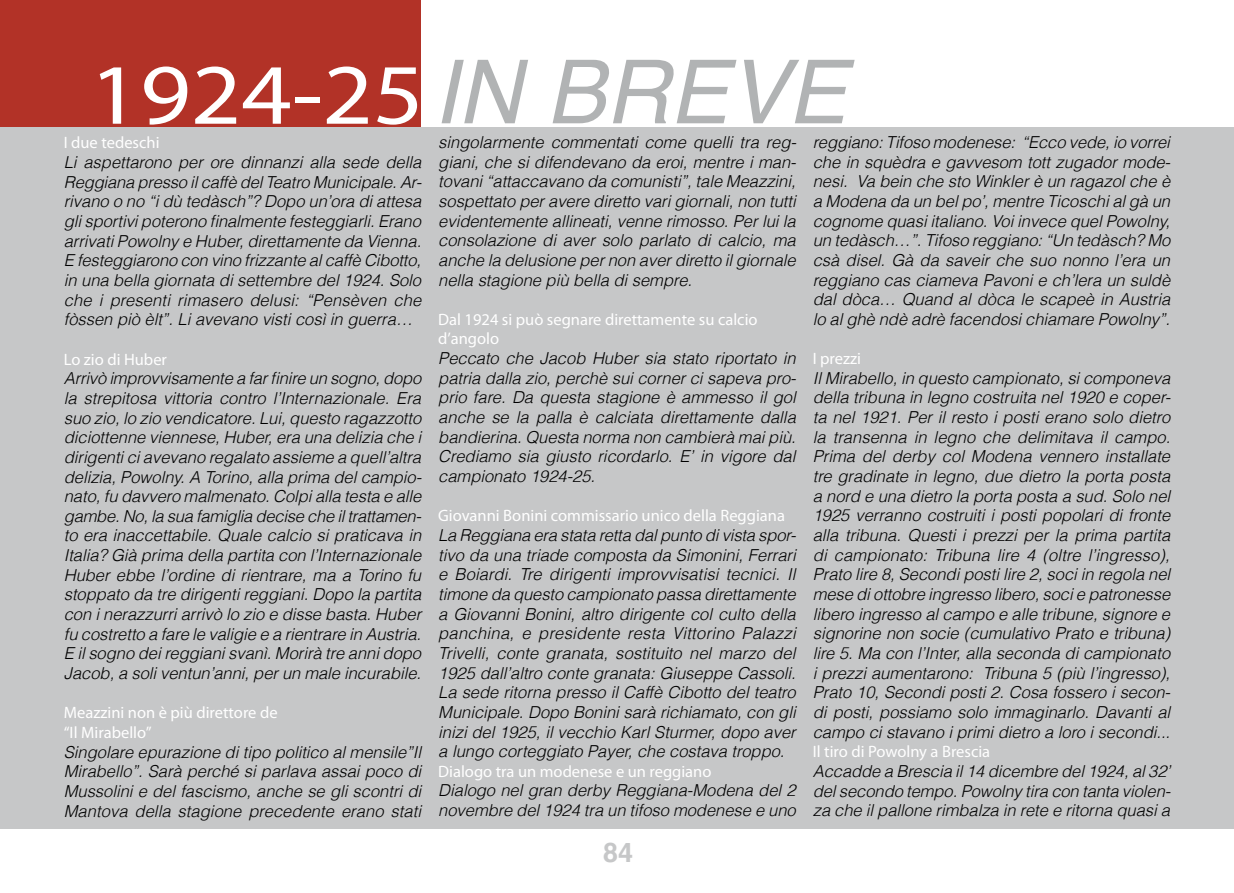
<style>
.page{position:relative;width:1234px;height:893px;background:#fff}
.page>*{position:absolute;margin:0;border:0;box-sizing:border-box;transform-origin:0 0}
.t1{font:86.55px "Myriad Pro";color:#fff;scale:1.14 1}
.t2{font:700 27px "Helvetica";color:#c6c7c8}
.t3{font:italic 300 16.5px/19.6px "Helvetica";color:#000;text-align:justify}
.t4{font:16.5px/19.6px "Myriad Pro";color:#fff}
.s1{font-family:"Helvetica";font-style:italic;font-size:88.5px;color:#b1b3b4}
</style>
<div class="page">
<div style="left:0;top:0;width:421px;height:128px;background:#b23227"></div>
<div style="left:0;top:128px;width:1233px;height:701px;background:#c6c7c8"></div>
<h1 class="t1" style="left:89px;top:41px;width:665px">1924-25<span class="s1">IN BREVE</span></h1>
<p class="t3" style="left:64px;top:152px;width:359px">Li aspettarono per ore dinnanzi alla sede della Reggiana presso il caffè del Teatro Municipale. Ar&shy;rivano o no “i dù tedàsch”? Dopo un’ora di attesa gli sportivi poterono finalmente festeggiarli. Erano arrivati Powolny e Huber, direttamente da Vienna.<br>E festeggiarono con vino frizzante al caffè Cibotto, in una bella giornata di settembre del 1924. Solo che i presenti rimasero delusi: “Pensèven che fòssen piò èlt”. Li avevano visti così in guerra…</p>
<p class="t4" style="left:64px;top:349px;width:105px">Lo zio di Huber</p>
<p class="t3" style="left:64px;top:368px;width:359px">Arrivò improvvisamente a far finire un sogno, dopo la strepitosa vittoria contro l’Internazionale. Era suo zio, lo zio vendicatore. Lui, questo ragazzotto diciottenne viennese, Huber, era una delizia che i dirigenti ci avevano regalato assieme a quell’altra delizia, Powolny. A Torino, alla prima del campio&shy;nato, fu davvero malmenato. Colpi alla testa e alle gambe. No, la sua famiglia decise che il trattamen&shy;to era inaccettabile. Quale calcio si praticava in Italia? Già prima della partita con l’Internazionale Huber ebbe l’ordine di rientrare, ma a Torino fu stoppato da tre dirigenti reggiani. Dopo la partita con i nerazzurri arrivò lo zio e disse basta. Huber fu costretto a fare le valigie e a rientrare in Austria.<br>E il sogno dei reggiani svanì. Morirà tre anni dopo Jacob, a soli ventun’anni, per un male incurabile.</p>
<p class="t4" style="left:64px;top:703px;width:215px">Meazzini non è più direttore de “Il Mirabello”</p>
<p class="t3" style="left:64px;top:742px;width:359px">Singolare epurazione di tipo politico al mensile”Il Mirabello”. Sarà perché si parlava assai poco di Mussolini e del fascismo, anche se gli scontri di Mantova della stagione precedente erano stati</p>
<p class="t3" style="left:812px;top:132px;width:359px">reggiano: Tifoso modenese: “Ecco vede, io vorrei che in squèdra e gavvesom tott zugador mode&shy;nesi. Va bein che sto Winkler è un ragazol che è a Modena da un bel po’, mentre Ticoschi al gà un cognome quasi italiano. Voi invece quel Powolny, un tedàsch…”. Tifoso reggiano: “Un tedàsch? Mo csà disel. Gà da saveir che suo nonno l’era un reggiano cas ciameva Pavoni e ch’lera un suldè dal dòca… Quand al dòca le scapeè in Austria lo al ghè ndè adrè facendosi chiamare Powolny”.</p>
<p class="t4" style="left:812px;top:349px;width:50px">I prezzi</p>
<p class="t3" style="left:812px;top:368px;width:359px">Il Mirabello, in questo campionato, si componeva della tribuna in legno costruita nel 1920 e coper&shy;ta nel 1921. Per il resto i posti erano solo dietro la transenna in legno che delimitava il campo.<br>Prima del derby col Modena vennero installate tre gradinate in legno, due dietro la porta posta a nord e una dietro la porta posta a sud. Solo nel 1925 verranno costruiti i posti popolari di fronte alla tribuna. Questi i prezzi per la prima partita di campionato: Tribuna lire 4 (oltre l’ingresso), Prato lire 8, Secondi posti lire 2, soci in regola nel mese di ottobre ingresso libero, soci e patronesse libero ingresso al campo e alle tribune, signore e signorine non socie (cumulativo Prato e tribuna) lire 5. Ma con l’Inter, alla seconda di campionato i prezzi aumentarono: Tribuna 5 (più l’ingresso), Prato 10, Secondi posti 2. Cosa fossero i secon&shy;di posti, possiamo solo immaginarlo. Davanti al campo ci stavano i primi dietro a loro i secondi...</p>
<p class="t4" style="left:812px;top:742px;width:179px">Il tiro di Powolny a Brescia</p>
<p class="t3" style="left:812px;top:761px;width:359px">Accadde a Brescia il 14 dicembre del 1924, al 32’ del secondo tempo. Powolny tira con tanta violen&shy;za che il pallone rimbalza in rete e ritorna quasi a</p>
<p class="t3" style="left:438px;top:132px;width:359px">singolarmente commentati come quelli tra reg&shy;giani, che si difendevano da eroi, mentre i man&shy;tovani “attaccavano da comunisti”, tale Meazzini, sospettato per avere diretto vari giornali, non tutti evidentemente allineati, venne rimosso. Per lui la consolazione di aver solo parlato di calcio, ma anche la delusione per non aver diretto il giornale nella stagione più bella di sempre.</p>
<p class="t4" style="left:438px;top:309px;width:321px">Dal 1924 si può segnare direttamente su calcio d’angolo</p>
<p class="t3" style="left:438px;top:348px;width:359px">Peccato che Jacob Huber sia stato riportato in patria dalla zio, perchè sui corner ci sapeva pro&shy;prio fare. Da questa stagione è ammesso il gol anche se la palla è calciata direttamente dalla bandierina. Questa norma non cambierà mai più.<br>Crediamo sia giusto ricordarlo. E’ in vigore dal campionato 1924-25.</p>
<p class="t4" style="left:438px;top:506px;width:348px">Giovanni Bonini commissario unico della Reggiana</p>
<p class="t3" style="left:438px;top:525px;width:359px">La Reggiana era stata retta dal punto di vista spor&shy;tivo da una triade composta da Simonini, Ferrari e Boiardi. Tre dirigenti improvvisatisi tecnici. Il timone da questo campionato passa direttamente a Giovanni Bonini, altro dirigente col culto della panchina, e presidente resta Vittorino Palazzi Trivelli, conte granata, sostituito nel marzo del 1925 dall’altro conte granata: Giuseppe Cassoli.<br>La sede ritorna presso il Caffè Cibotto del teatro Municipale. Dopo Bonini sarà richiamato, con gli inizi del 1925, il vecchio Karl Sturmer, dopo aver a lungo corteggiato Payer, che costava troppo.</p>
<p class="t4" style="left:438px;top:761px;width:275px">Dialogo tra un modenese e un reggiano</p>
<p class="t3" style="left:438px;top:780px;width:359px">Dialogo nel gran derby Reggiana-Modena del 2 novembre del 1924 tra un tifoso modenese e uno</p>
<p class="t4" style="left:64px;top:133px;width:97px">I due tedeschi</p>
<h2 class="t2" style="left:603px;top:831px;width:32px">84</h2>
</div>
